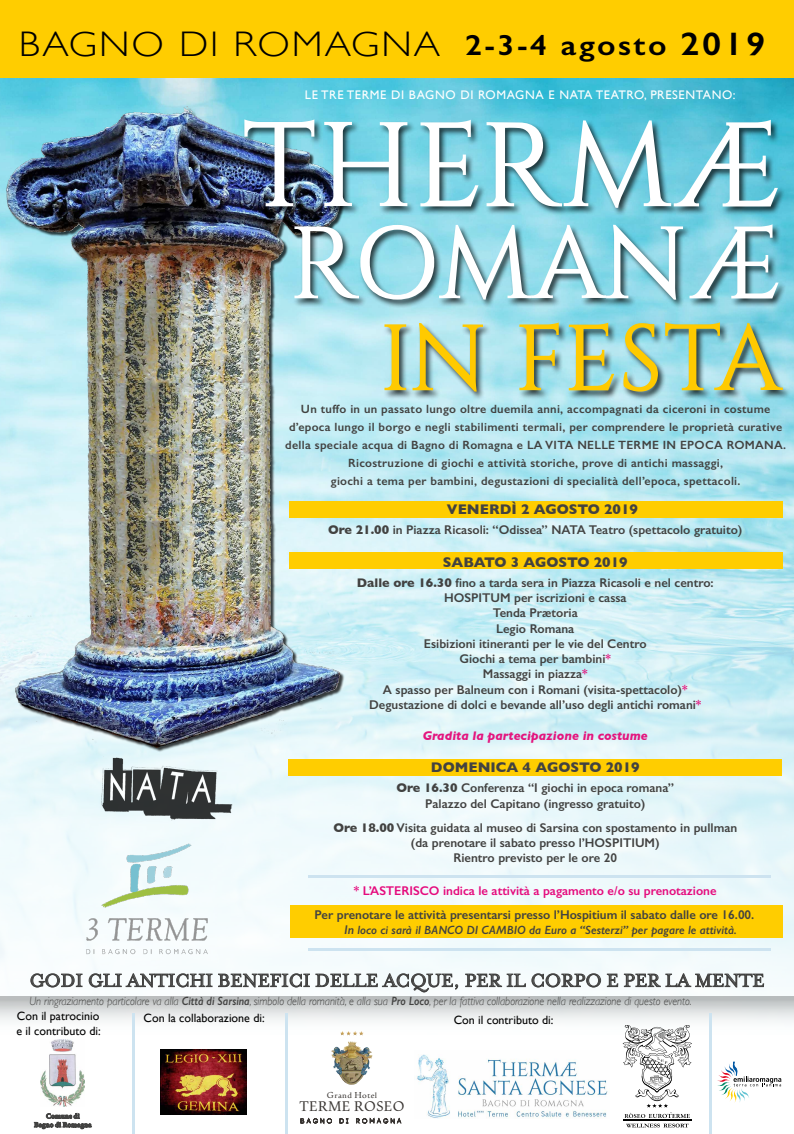
<style>
.page{position:relative;width:794px;height:1134px;background:#fff}
.page>*{position:absolute;margin:0;border:0;box-sizing:border-box;transform-origin:0 0}
.t1{font:120px "Constantine";color:#fff}
.t2{font:102.6px "Constantine";letter-spacing:-.01em;color:#fff}
.t3{font:93.84px "Constantine";color:#ffca00}
.t4{font:300 35.56px "Gill Sans";letter-spacing:.05em;color:#000;scale:1.11 1}
.t5{font:20.88px "Mrs Eaves OT";color:#424241}
.t6{font:15.84px "Urdu Typesetting";letter-spacing:.025em;color:#393532;scale:.94 1}
.t7{font:700 14.24px "Gill Sans";color:#424241}
.t8{font:600 12.72px/15.3px "Gill Sans";color:#424241;text-align:center}
.t9{font:600 12.72px "Gill Sans";color:#e50b7d}
.t10{font:italic 700 12.72px "Gill Sans";color:#e4157e}
.t11{font:12.44px "Gill Sans";letter-spacing:.05em;color:#fff}
.t12{font:600 12px/18px "Gill Sans";letter-spacing:.025em;color:#424241;text-align:center}
.t13{font:italic 300 12px "Gill Sans";color:#424241;scale:.9 1}
.t14{font:12px/14.4px "Gill Sans";color:#000}
.t15{font:italic 600 12px "Gill Sans";color:#424241}
.t16{font:8.44px "Urdu Typesetting";letter-spacing:.045em;color:#393532}
.t17{font:700 7.2px "Minion Pro";color:#424241}
.s1{font-weight:600;font-size:29.08px}
.s2{font-weight:600;font-size:32.68px}
.s3{font-weight:700}
.s4{color:#e4167d}
.s5{font-size:12.72px}
.s6{font-weight:600}
.s7{font-size:9.8px}
</style>
<div class="page">
<img style="left:0;top:77px;width:794px;height:945px">
<img style="left:331px;top:1031px;width:42px;height:54px">
<svg style="left:301px;top:1118px;width:31px;height:5px"></svg>
<svg style="left:340px;top:1118px;width:8px;height:5px"></svg>
<svg style="left:356px;top:1118px;width:45px;height:5px"></svg>
<div style="left:0;top:0;width:794px;height:77px;background:#ffcd00"></div>
<hr style="left:309px;top:948px;width:462px;height:2px;background:#cde3f0">
<svg style="left:30px;top:973px;width:52px;height:14px"></svg>
<svg style="left:89px;top:973px;width:123px;height:14px"></svg>
<svg style="left:218px;top:973px;width:240px;height:19px"></svg>
<svg style="left:465px;top:973px;width:136px;height:14px"></svg>
<svg style="left:607px;top:973px;width:11px;height:14px"></svg>
<svg style="left:624px;top:973px;width:140px;height:14px"></svg>
<svg style="left:717px;top:1062px;width:64px;height:41px"></svg>
<svg style="left:34px;top:1113px;width:58px;height:16px"></svg>
<img style="left:40px;top:1039px;width:45px;height:68px">
<div style="left:289px;top:501px;width:493px;height:16px;background:#ffcd00"></div>
<div style="left:289px;top:553px;width:493px;height:16px;background:#ffcd00"></div>
<div style="left:290px;top:905px;width:492px;height:32px;background:#ffcd00"></div>
<img style="left:0;top:107px;width:342px;height:641px">
<hr style="left:132px;top:1013px;width:3px;height:121px;background:#cde3f0">
<img style="left:417px;top:1054px;width:191px;height:64px">
<hr style="left:623px;top:1120px;width:68px;height:1px;background:#000">
<svg style="left:622px;top:1025px;width:70px;height:82px"></svg>
<svg style="left:624px;top:1113px;width:66px;height:14px"></svg>
<img style="left:83px;top:839px;width:130px;height:117px">
<img style="left:160px;top:1050px;width:87px;height:65px">
<img style="left:98px;top:753px;width:141px;height:70px">
<div style="left:243px;top:119px;width:548px;height:282px;background:#000;opacity:.75"></div>
<div style="left:288px;top:759px;width:493px;height:16px;background:#ffcd00"></div>
<hr style="left:309px;top:875px;width:462px;height:3px;background:#cde3f0">
<hr style="left:285px;top:1013px;width:3px;height:121px;background:#cde3f0">
<hr style="left:709px;top:1013px;width:3px;height:121px;background:#cde3f0">
<h3 class="t4" style="left:19px;top:16px;width:674px">BAGNO DI ROMAGNA <span class="s1">2-3-4 agosto</span> <span class="s2">2019</span></h3>
<p class="t11" style="left:305px;top:88px;width:432px">LE TRE TERME DI BAGNO DI ROMAGNA E NATA TEATRO, PRESENTANO:</p>
<h1 class="t1" style="left:242px;top:96px;width:542px">THERMÆ</h1>
<h2 class="t2" style="left:292px;top:204px;width:491px">ROMANÆ</h2>
<h3 class="t3" style="left:379px;top:304px;width:404px">IN FESTA</h3>
<p class="t12" style="left:285px;top:400px;width:502px">Un tuffo in un passato lungo oltre duemila anni, accompagnati da ciceroni in costume d’epoca lungo il borgo e negli stabilimenti termali, per comprendere le proprietà curative della speciale acqua di Bagno di Romagna e LA VITA NELLE TERME IN EPOCA ROMANA.<br>Ricostruzione di giochi e attività storiche, prove di antichi massaggi,<br>giochi a tema per bambini, degustazioni di specialità dell’epoca, spettacoli.</p>
<p class="t7" style="left:447px;top:498px;width:192px">VENERDÌ 2 AGOSTO 2019</p>
<p class="t8" style="left:328px;top:522px;width:416px"><span class="s3">Ore 21.00</span> in Piazza Ricasoli: “Odissea” NATA Teatro (spettacolo gratuito)</p>
<p class="t7" style="left:443px;top:551px;width:186px">SABATO 3 AGOSTO 2019</p>
<p class="t8" style="left:357px;top:575px;width:358px"><span class="s3">Dalle ore 16.30</span> fino a tarda sera in Piazza Ricasoli e nel centro:<br>HOSPITUM per iscrizioni e cassa<br>Tenda Prætoria<br>Legio Romana<br>Esibizioni itineranti per le vie del Centro<br>Giochi a tema per bambini<span class="s4">*<br></span>Massaggi in piazza<span class="s4">*<br></span>A spasso per Balneum con i Romani (visita-spettacolo)<span class="s4">* </span>Degustazione di dolci e bevande all’uso degli antichi romani<span class="s4">*</span></p>
<p class="t10" style="left:423px;top:728px;width:226px">Gradita la partecipazione in costume</p>
<p class="t7" style="left:431px;top:756px;width:210px">DOMENICA 4 AGOSTO 2019</p>
<p class="t8" style="left:396px;top:780px;width:279px"><span class="s3">Ore 16.30</span> Conferenza “I giochi in epoca romana”<br>Palazzo del Capitano (ingresso gratuito)</p>
<p class="t8" style="left:333px;top:819px;width:405px"><span class="s3">Ore 18.00</span> Visita guidata al museo di Sarsina con spostamento in pullman (da prenotare il sabato presso l’HOSPITIUM)<br>Rientro previsto per le ore 20</p>
<p class="t9" style="left:354px;top:883px;width:364px">* L’ASTERISCO indica le attività a pagamento e/o su prenotazione</p>
<p class="t8" style="left:314px;top:906px;width:441px">Per prenotare le attività presentarsi presso l’Hospitium il sabato dalle ore 16.00.</p>
<p class="t15" style="left:344px;top:922px;width:394px"><span class="s5">In</span> loco ci sarà il BANCO DI CAMBIO da Euro a “Sesterzi” per pagare le attività.</p>
<h3 class="t5" style="left:29px;top:968px;width:736px">GODI GLI ANTICHI BENEFICI DELLE ACQUE, PER IL CORPO E PER LA MENTE</h3>
<p class="t13" style="left:29px;top:995px;width:737px">Un ringraziamento particolare va alla <span class="s6">Città di Sarsina</span>, simbolo della romanità, e alla sua <span class="s6">Pro Loco</span>, per la fattiva collaborazione nella realizzazione di questo evento.</p>
<p class="t14" style="left:17px;top:1009px;width:86px">Con il patrocinio e il contributo di:</p>
<p class="t14" style="left:144px;top:1010px;width:123px">Con la collaborazione di:</p>
<p class="t14" style="left:454px;top:1013px;width:101px">Con il contributo di:</p>
<p class="t17" style="left:46px;top:1111px;width:35px">Comune di</p>
<p class="t16" style="left:327px;top:1090px;width:52px"><span class="s7">G</span>rand <span class="s7">H</span>otel</p>
<p class="t6" style="left:299px;top:1096px;width:113px">TERME ROSEO</p>
</div>
